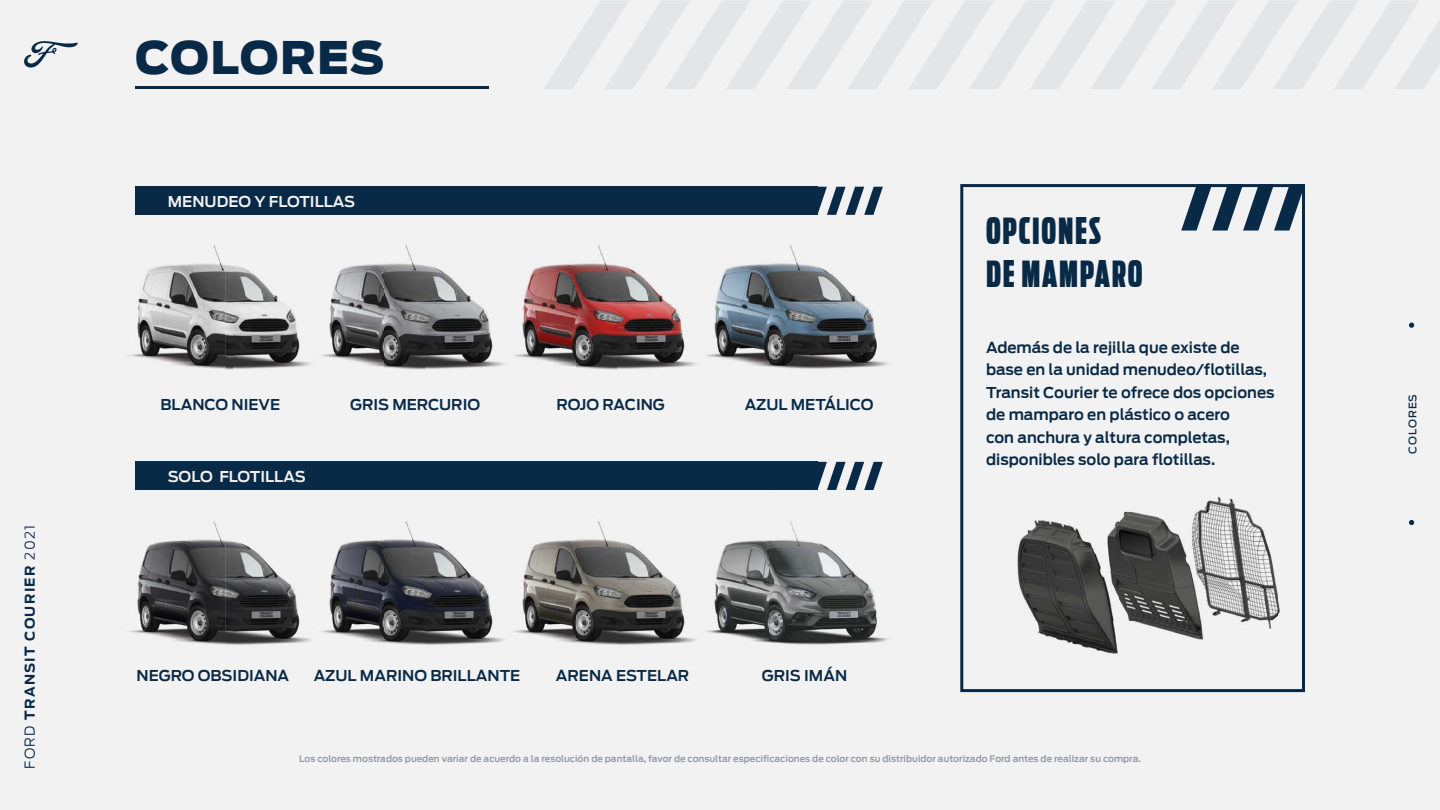
<style>
.page{position:relative;width:1440px;height:810px;background:#f2f2f2}
.page>*{position:absolute;margin:0;border:0;box-sizing:border-box;transform-origin:0 0}
.t1{font:45px "Ford Antenna Black";letter-spacing:.025em;color:#092a46}
.t2{font:36px/43.2px "Ford Antenna Comp Black";letter-spacing:.05em;color:#092a46}
.t3{font:15px/22.5px "Ford Antenna Semibold";color:#092a46}
.t4{font:600 15px "Ford Antenna";color:#f2f2f2}
.t5{font:13.5px "Ford Antenna Bold";letter-spacing:.1em;color:#092a46}
.t6{font:10.5px "Ford Antenna Medium";letter-spacing:.095em;color:#092a46}
.t7{font:9px "Ford Antenna Semibold";color:#969a9f}
.s1{font-family:"Ford Antenna Light"}
</style>
<div class="page">
<img style="left:41px;top:487px;width:192px;height:192px">
<img style="left:251px;top:679px;width:132px;height:1px">
<div style="left:383px;top:487px;width:577px;height:24px;background:#f2f2f2"></div>
<img style="left:383px;top:511px;width:42px;height:168px">
<img style="left:444px;top:679px;width:132px;height:1px">
<img style="left:233px;top:490px;width:150px;height:189px">
<img style="left:576px;top:511px;width:42px;height:168px">
<img style="left:636px;top:679px;width:132px;height:1px">
<img style="left:425px;top:490px;width:151px;height:189px">
<img style="left:768px;top:511px;width:192px;height:168px">
<img style="left:618px;top:490px;width:150px;height:189px">
<img style="left:41px;top:211px;width:192px;height:193px">
<img style="left:251px;top:404px;width:132px;height:1px">
<div style="left:383px;top:211px;width:577px;height:24px;background:#f2f2f2"></div>
<img style="left:383px;top:235px;width:42px;height:169px">
<img style="left:444px;top:404px;width:132px;height:1px">
<img style="left:233px;top:215px;width:150px;height:189px">
<img style="left:576px;top:235px;width:42px;height:169px">
<img style="left:636px;top:404px;width:132px;height:1px">
<img style="left:425px;top:215px;width:151px;height:189px">
<img style="left:768px;top:235px;width:192px;height:169px">
<img style="left:618px;top:215px;width:150px;height:189px">
<hr style="left:135px;top:86px;width:354px;height:3px;background:#092a46">
<div style="left:135px;top:462px;width:683px;height:28px;background:#092a46"></div>
<div style="left:135px;top:187px;width:683px;height:28px;background:#092a46"></div>
<svg style="left:818px;top:462px;width:65px;height:28px"></svg>
<svg style="left:818px;top:187px;width:65px;height:28px"></svg>
<svg style="left:960px;top:184px;width:345px;height:508px;fill:#f2f2f2"></svg>
<svg style="left:1409px;top:323px;width:5px;height:5px"></svg>
<svg style="left:1409px;top:520px;width:5px;height:5px"></svg>
<svg style="left:24px;top:41px;width:54px;height:27px"></svg>
<img style="left:543px;top:0;width:61px;height:89px">
<img style="left:604px;top:0;width:61px;height:89px">
<img style="left:665px;top:0;width:61px;height:89px">
<img style="left:726px;top:0;width:60px;height:89px">
<img style="left:786px;top:0;width:61px;height:89px">
<img style="left:847px;top:0;width:61px;height:89px">
<img style="left:908px;top:0;width:61px;height:89px">
<img style="left:969px;top:0;width:61px;height:89px">
<img style="left:1030px;top:0;width:60px;height:89px">
<img style="left:1090px;top:0;width:61px;height:89px">
<img style="left:1151px;top:0;width:61px;height:89px">
<img style="left:1212px;top:0;width:61px;height:89px">
<img style="left:1273px;top:0;width:60px;height:89px">
<div style="left:1333px;top:0;width:87px;height:89px;background:#ebecec"></div>
<img style="left:1394px;top:18px;width:46px;height:71px">
<p class="t5" style="left:18px;top:769px;width:245px;rotate:-90deg"><span class="s1">FORD</span> TRANSIT COURIER <span class="s1">2021</span></p>
<h1 class="t1" style="left:135px;top:16px;width:251px">COLORES</h1>
<p class="t4" style="left:168px;top:188px;width:189px">MENUDEO Y FLOTILLAS</p>
<p class="t3" style="left:161px;top:391px;width:121px">BLANCO NIEVE</p>
<p class="t4" style="left:168px;top:463px;width:139px">SOLO FLOTILLAS</p>
<p class="t3" style="left:350px;top:391px;width:132px">GRIS MERCURIO</p>
<p class="t3" style="left:557px;top:391px;width:110px">ROJO RACING</p>
<p class="t3" style="left:745px;top:391px;width:130px">AZUL METÁLICO</p>
<p class="t3" style="left:137px;top:663px;width:154px">NEGRO OBSIDIANA</p>
<p class="t3" style="left:314px;top:663px;width:208px">AZUL MARINO BRILLANTE</p>
<p class="t3" style="left:556px;top:663px;width:135px">ARENA ESTELAR</p>
<p class="t3" style="left:762px;top:663px;width:87px">GRIS IMÁN</p>
<h2 class="t2" style="left:986px;top:205px;width:158px">OPCIONES<br>DE MAMPARO</h2>
<p class="t3" style="left:986px;top:334px;width:290px">Además de la rejilla que existe de base en la unidad menudeo/flotillas, Transit Courier te ofrece dos opciones de mamparo en plástico o acero<br>con anchura y altura completas, disponibles solo para flotillas.</p>
<p class="t7" style="left:299px;top:750px;width:843px">Los colores mostrados pueden variar de acuerdo a la resolución de pantalla, favor de consultar especificaciones de color con su distribuidor autorizado Ford antes de realizar su compra.</p>
<p class="t6" style="left:1404px;top:454px;width:61px;rotate:-90deg">COLORES</p>
</div>
